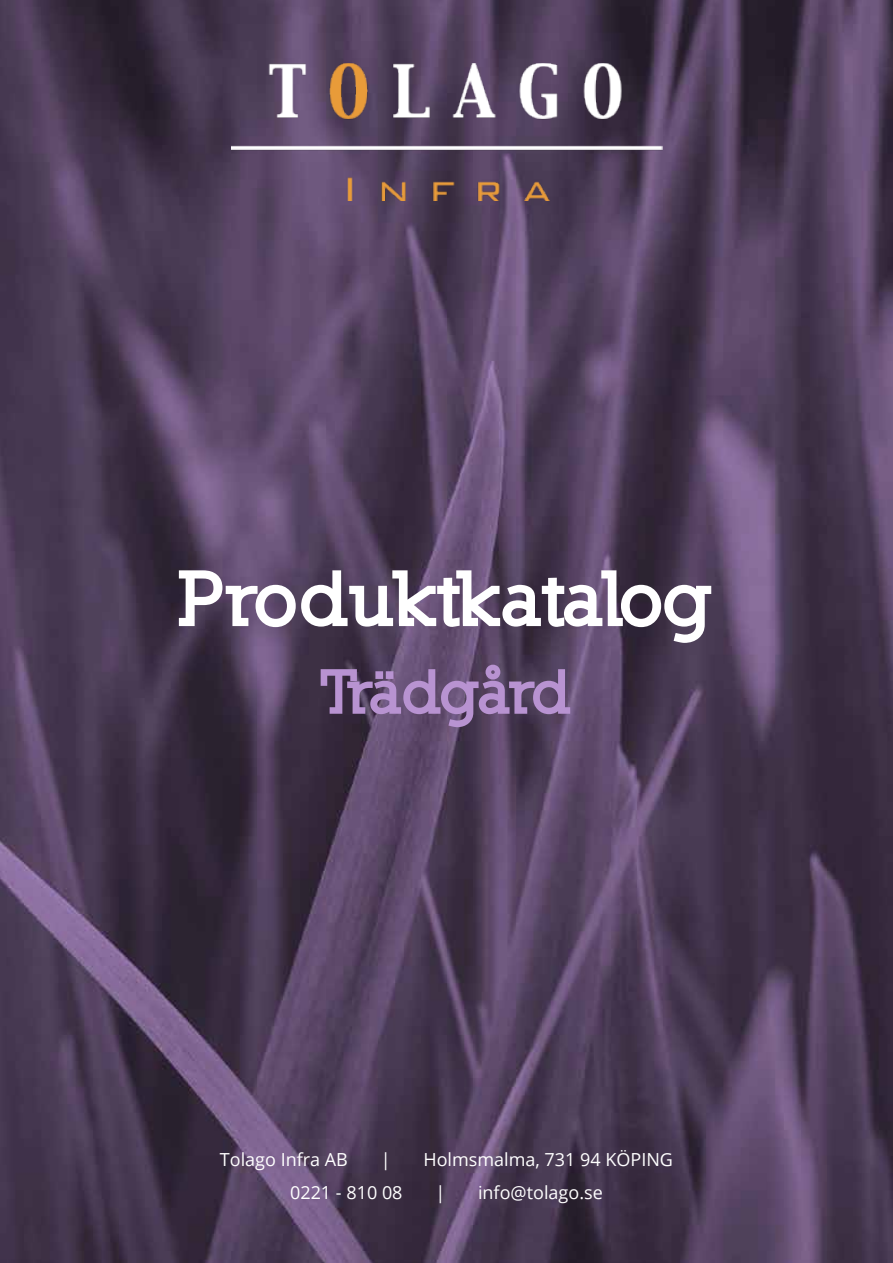
<style>
.page{position:relative;width:893px;height:1263px;background:#fff}
.page>*{position:absolute;margin:0;border:0;box-sizing:border-box;transform-origin:0 0}
.t1{font:900 75px "Nilland";letter-spacing:-.02em;color:#fff}
.t2{font:900 60px "Nilland";letter-spacing:-.04em;color:#b893d1}
.t3{font:18px "Open Sans";color:#fff}
</style>
<div class="page">
<img style="left:0;top:0;width:893px;height:1263px">
<img style="left:231px;top:64px;width:431px;height:137px">
<h1 class="t1" style="left:180px;top:551px;width:535px">Produktkatalog</h1>
<h2 class="t2" style="left:321px;top:654px;width:253px">Trädgård</h2>
<p class="t3" style="left:220px;top:1147px;width:130px">Tolago Infra AB</p>
<p class="t3" style="left:381px;top:1147px;width:11px">|</p>
<p class="t3" style="left:423px;top:1147px;width:251px">Holmsmalma, 731 94 KÖPING</p>
<p class="t3" style="left:290px;top:1180px;width:114px">0221 - 810 08</p>
<p class="t3" style="left:435px;top:1180px;width:11px">|</p>
<p class="t3" style="left:478px;top:1180px;width:126px">info@tolago.se</p>
</div>
